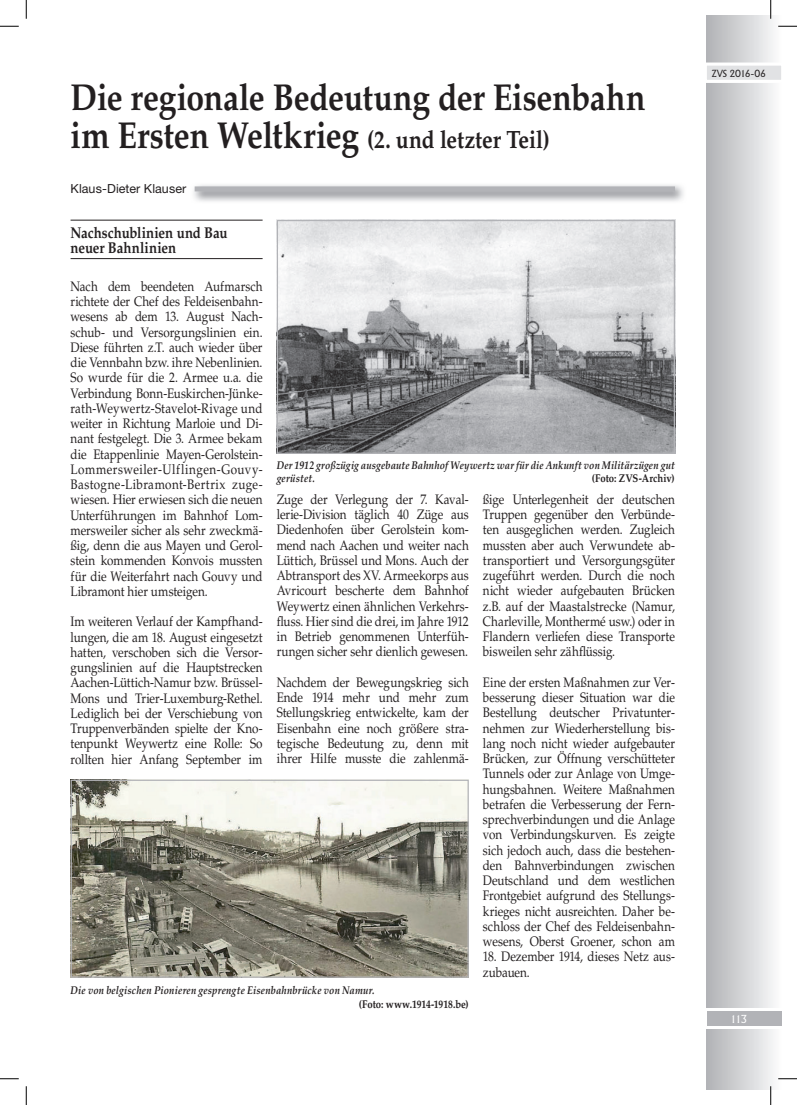
<style>
.page{position:relative;width:797px;height:1105px;background:#fff}
.page>*{position:absolute;margin:0;border:0;box-sizing:border-box;transform-origin:0 0}
.t1{font:700 37.5px "Palatino LT Std";letter-spacing:-.005em;color:#231f20;scale:.85 1}
.t2{font:700 25px "Palatino LT Std";letter-spacing:-.005em;color:#231f20;scale:.85 1}
.t3{font:700 15.62px/15.2px "Palatino LT Std";letter-spacing:-.005em;color:#231f20;scale:.85 1}
.t4{font:13.75px/15.2px "Palatino LT Std";color:#231f20;text-align:justify;scale:.85 1}
.t5{font:12.5px "Helvetica Neue LT Std";letter-spacing:.005em;color:#231f20}
.t6{font:italic 700 11.25px/13.5px "Palatino LT Std";letter-spacing:.015em;color:#231f20;scale:.85 1}
.t7{font:700 11.25px "Palatino LT Std";color:#231f20;scale:.85 1}
.t8{font:11.25px "Adelon";color:#fff}
.t9{font:10px "Adelon";letter-spacing:-.025em;color:#231f20}
.s1{font-size:37.5px}
</style>
<div class="page">
<div style="left:707px;top:16px;width:74px;height:992px;background:linear-gradient(to right,#b1b2b5,#fafafb)"></div>
<div style="left:707px;top:1029px;width:74px;height:60px;background:linear-gradient(to right,#b1b2b6,#fafafb)"></div>
<div style="left:195px;top:186px;width:480px;height:5px;background:#b2b3b7"></div>
<img style="left:279px;top:222px;width:394px;height:230px">
<div style="left:277px;top:220px;width:398px;height:234px;border:1px solid #b2b3b7"></div>
<img style="left:73px;top:782px;width:394px;height:194px">
<div style="left:71px;top:780px;width:398px;height:198px;border:1px solid #b2b3b7"></div>
<hr style="left:71px;top:220px;width:191px;height:1px;background:#231f20">
<hr style="left:71px;top:258px;width:191px;height:1px;background:#231f20">
<div style="left:707px;top:1011px;width:74px;height:14px;background:#b2b3b7"></div>
<svg style="left:706px;top:61px;width:75px;height:24px"></svg>
<svg style="left:0;top:25px;width:19px;height:2px"></svg>
<svg style="left:778px;top:25px;width:19px;height:2px"></svg>
<svg style="left:0;top:1078px;width:19px;height:1px"></svg>
<svg style="left:778px;top:1078px;width:19px;height:1px"></svg>
<svg style="left:25px;top:0;width:2px;height:19px"></svg>
<svg style="left:25px;top:1086px;width:2px;height:19px"></svg>
<svg style="left:770px;top:0;width:1px;height:19px"></svg>
<svg style="left:770px;top:1086px;width:1px;height:19px"></svg>
<h1 class="t1" style="left:71px;top:76px;width:678px">Die regionale Bedeutung der Eisenbahn</h1>
<h2 class="t2" style="left:71px;top:125px;width:565px"><span class="s1">im Ersten Weltkrieg</span> (2. und letzter Teil)</h2>
<p class="t5" style="left:71px;top:181px;width:117px">Klaus-Dieter Klauser</p>
<p class="t3" style="left:71px;top:225px;width:186px">nachschublinien und Bau neuer Bahnlinien</p>
<p class="t4" style="left:71px;top:279px;width:227px">Nach dem beendeten Aufmarsch richtete der Chef des Feldeisenbahn&shy;wesens ab dem 13. August Nach&shy;schub- und Versorgungslinien ein.<br>Diese führten z.T. auch wieder über die Vennbahn bzw. ihre Nebenlinien.<br>So wurde für die 2. Armee u.a. die Verbindung Bonn-Euskirchen-Jünke&shy;rath-Weywertz-Stavelot-Rivage und weiter in Richtung Marloie und Di&shy;nant festgelegt. Die 3. Armee bekam die Etappenlinie Mayen-Gerolstein-Lommersweiler-Ulflingen-Gouvy-Bastogne-Libramont-Bertrix zuge&shy;wiesen. Hier erwiesen sich die neuen Unterführungen im Bahnhof Lom&shy;mersweiler sicher als sehr zweckmä&shy;ßig, denn die aus Mayen und Gerol&shy;stein kommenden Konvois mussten für die Weiterfahrt nach Gouvy und Libramont hier umsteigen.</p>
<p class="t4" style="left:71px;top:614px;width:227px">Im weiteren Verlauf der Kampfhand&shy;lungen, die am 18. August eingesetzt hatten, verschoben sich die Versor&shy;gungslinien auf die Hauptstrecken Aachen-Lüttich-Namur bzw. Brüssel-Mons und Trier-Luxemburg-Rethel.<br>Lediglich bei der Verschiebung von Truppenverbänden spielte der Kno&shy;tenpunkt Weywertz eine Rolle: So rollten hier Anfang September im</p>
<p class="t6" style="left:277px;top:458px;width:470px">Der 1912 großzügig ausgebaute Bahnhof Weywertz war für die Ankunft von Militärzügen gut gerüstet.</p>
<p class="t7" style="left:592px;top:472px;width:99px">(Foto: ZVS-Archiv)</p>
<p class="t4" style="left:483px;top:492px;width:227px">ßige Unterlegenheit der deutschen Truppen gegenüber den Verbünde&shy;ten ausgeglichen werden. Zugleich mussten aber auch Verwundete ab&shy;transportiert und Versorgungsgüter zugeführt werden. Durch die noch nicht wieder aufgebauten Brücken z.B. auf der Maastalstrecke (Namur, Charleville, Monthermé usw.) oder in Flandern verliefen diese Transporte bisweilen sehr zähflüssig.</p>
<p class="t4" style="left:483px;top:675px;width:227px">Eine der ersten Maßnahmen zur Ver&shy;besserung dieser Situation war die Bestellung deutscher Privatunter&shy;nehmen zur Wiederherstellung bis&shy;lang noch nicht wieder aufgebauter Brücken, zur Öffnung verschütteter Tunnels oder zur Anlage von Umge&shy;hungsbahnen. Weitere Maßnahmen betrafen die Verbesserung der Fern&shy;sprechverbindungen und die Anlage von Verbindungskurven. Es zeigte sich jedoch auch, dass die bestehen&shy;den Bahnverbindungen zwischen Deutschland und dem westlichen Frontgebiet aufgrund des Stellungs&shy;krieges nicht ausreichten. Daher be&shy;schloss der Chef des Feldeisenbahn&shy;wesens, Oberst Groener, schon am</p>
<p class="t4" style="left:483px;top:949px;width:227px">18. Dezember 1914, dieses Netz aus&shy;zubauen.</p>
<p class="t4" style="left:277px;top:492px;width:227px">Zuge der Verlegung der 7. Kaval&shy;lerie-Division täglich 40 Züge aus Diedenhofen über Gerolstein kom&shy;mend nach Aachen und weiter nach Lüttich, Brüssel und Mons. Auch der Abtransport des XV. Armeekorps aus Avricourt bescherte dem Bahnhof Weywertz einen ähnlichen Verkehrs&shy;fluss. Hier sind die drei, im Jahre 1912 in Betrieb genommenen Unterfüh&shy;rungen sicher sehr dienlich gewesen.</p>
<p class="t4" style="left:277px;top:675px;width:227px">Nachdem der Bewegungskrieg sich Ende 1914 mehr und mehr zum Stellungskrieg entwickelte, kam der Eisenbahn eine noch größere stra&shy;tegische Bedeutung zu, denn mit ihrer Hilfe musste die zahlenmä-</p>
<p class="t6" style="left:71px;top:984px;width:359px">Die von belgischen Pionieren gesprengte Eisenbahnbrücke von Namur.</p>
<p class="t7" style="left:359px;top:997px;width:131px">(Foto: www.1914-1918.be)</p>
<p class="t9" style="left:711px;top:67px;width:56px">ZVS 2016-06</p>
<p class="t8" style="left:730px;top:1012px;width:19px">113</p>
</div>
